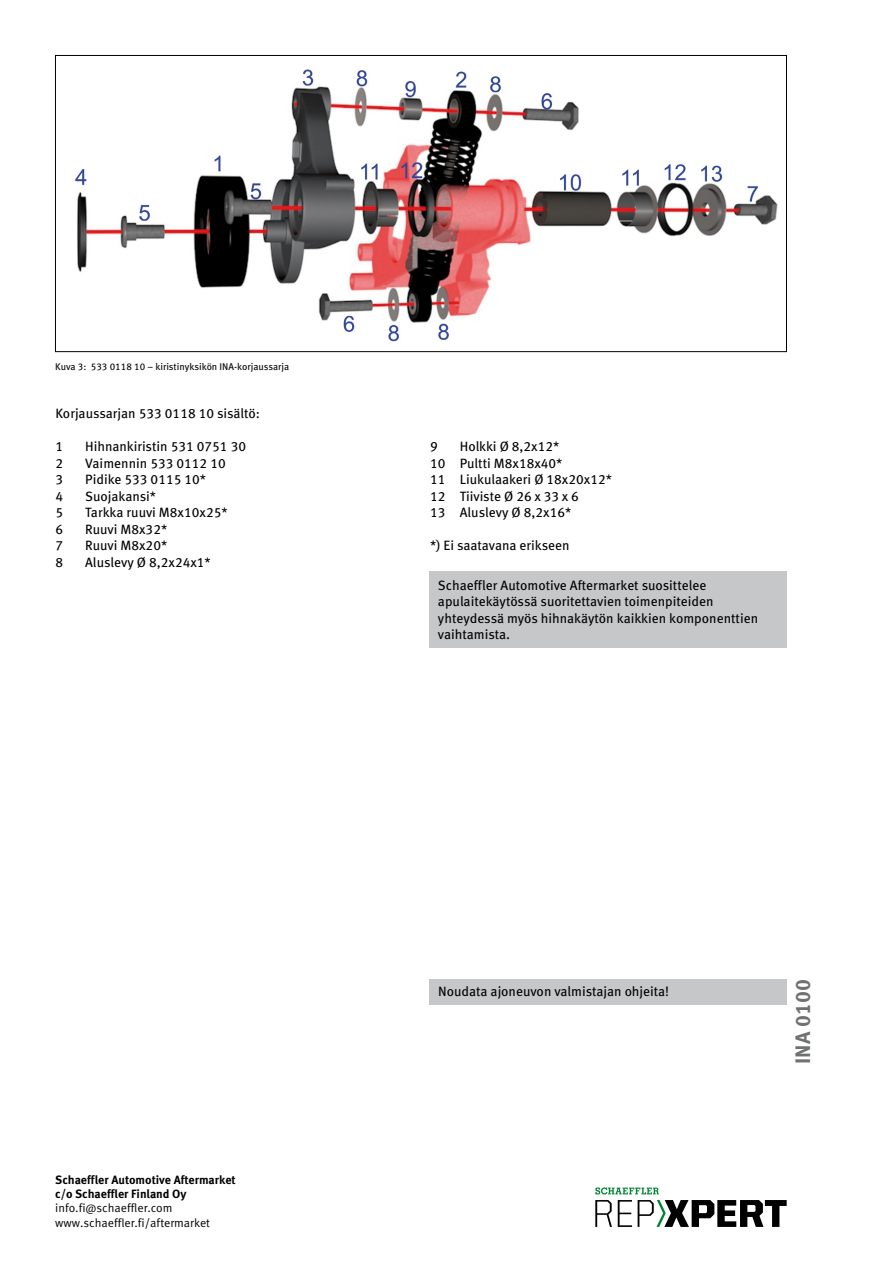
<style>
.page{position:relative;width:893px;height:1263px;background:#fff}
.page>*{position:absolute;margin:0;border:0;box-sizing:border-box;transform-origin:0 0}
.t1{font:700 21px "Meta Pro";color:#707172}
.t2{font:13.5px/16.5px "Meta Pro";color:#000}
.t3{font:700 12px/14.4px "Meta Pro";color:#000}
.t4{font:12px/14.4px "Meta Pro Norm";color:#000}
.t5{font:9.75px "Meta Pro";letter-spacing:-.005em;color:#000}
</style>
<div class="page">
<svg style="left:595px;top:1200px;width:17px;height:27px"></svg>
<svg style="left:618px;top:1200px;width:14px;height:27px"></svg>
<svg style="left:638px;top:1200px;width:149px;height:27px"></svg>
<svg style="left:595px;top:1187px;width:64px;height:7px"></svg>
<img style="left:75px;top:69px;width:703px;height:273px">
<div style="left:429px;top:571px;width:358px;height:77px;background:#c6c7c8"></div>
<div style="left:430px;top:980px;width:357px;height:25px;background:#c6c7c8"></div>
<p class="t5" style="left:55px;top:359px;width:235px">Kuva 3: 533 0118 10 – kiristinyksikön INA-korjaussarja</p>
<p class="t2" style="left:55px;top:404px;width:206px">Korjaussarjan 533 0118 10 sisältö:</p>
<p class="t2" style="left:55px;top:437px;width:9px">1</p>
<p class="t2" style="left:85px;top:437px;width:162px">Hihnankiristin 531 0751 30</p>
<p class="t2" style="left:55px;top:454px;width:9px">2</p>
<p class="t2" style="left:85px;top:454px;width:142px">Vaimennin 533 0112 10</p>
<p class="t2" style="left:55px;top:470px;width:9px">3</p>
<p class="t2" style="left:85px;top:470px;width:122px">Pidike 533 0115 10*</p>
<p class="t2" style="left:55px;top:487px;width:9px">4</p>
<p class="t2" style="left:85px;top:487px;width:72px">Suojakansi*</p>
<p class="t2" style="left:55px;top:503px;width:9px">5</p>
<p class="t2" style="left:85px;top:503px;width:144px">Tarkka ruuvi M8x10x25*</p>
<p class="t2" style="left:55px;top:520px;width:9px">6</p>
<p class="t2" style="left:85px;top:520px;width:83px">Ruuvi M8x32*</p>
<p class="t2" style="left:55px;top:536px;width:9px">7</p>
<p class="t2" style="left:85px;top:536px;width:83px">Ruuvi M8x20*</p>
<p class="t2" style="left:55px;top:553px;width:9px">8</p>
<p class="t2" style="left:85px;top:553px;width:127px">Aluslevy Ø 8,2x24x1*</p>
<p class="t3" style="left:55px;top:1171px;width:182px">Schaeffler Automotive Aftermarket c/o Schaeffler Finland Oy</p>
<p class="t4" style="left:55px;top:1200px;width:156px">info.fi@schaeffler.com www.schaeffler.fi/aftermarket</p>
<p class="t2" style="left:430px;top:437px;width:183px;text-indent:30px">Holkki Ø 8,2x12*<br>10 Pultti M8x18x40*<br>11 Liukulaakeri Ø 18x20x12*<br>12 Tiiviste Ø 26 x 33 x 6<br>13 Aluslevy Ø 8,2x16*</p>
<p class="t2" style="left:430px;top:536px;width:141px">*) Ei saatavana erikseen</p>
<p class="t2" style="left:438px;top:576px;width:322px">Schaeffler Automotive Aftermarket suosittelee apulaitekäytössä suoritettavien toimenpiteiden yhteydessä myös hihnakäytön kaikkien komponenttien vaihtamista.</p>
<p class="t2" style="left:430px;top:437px;width:9px">9</p>
<p class="t2" style="left:438px;top:982px;width:233px">Noudata ajoneuvon valmistajan ohjeita!</p>
<h1 class="t1" style="left:786px;top:1064px;width:86px;rotate:-90deg">INA 0100</h1>
</div>
